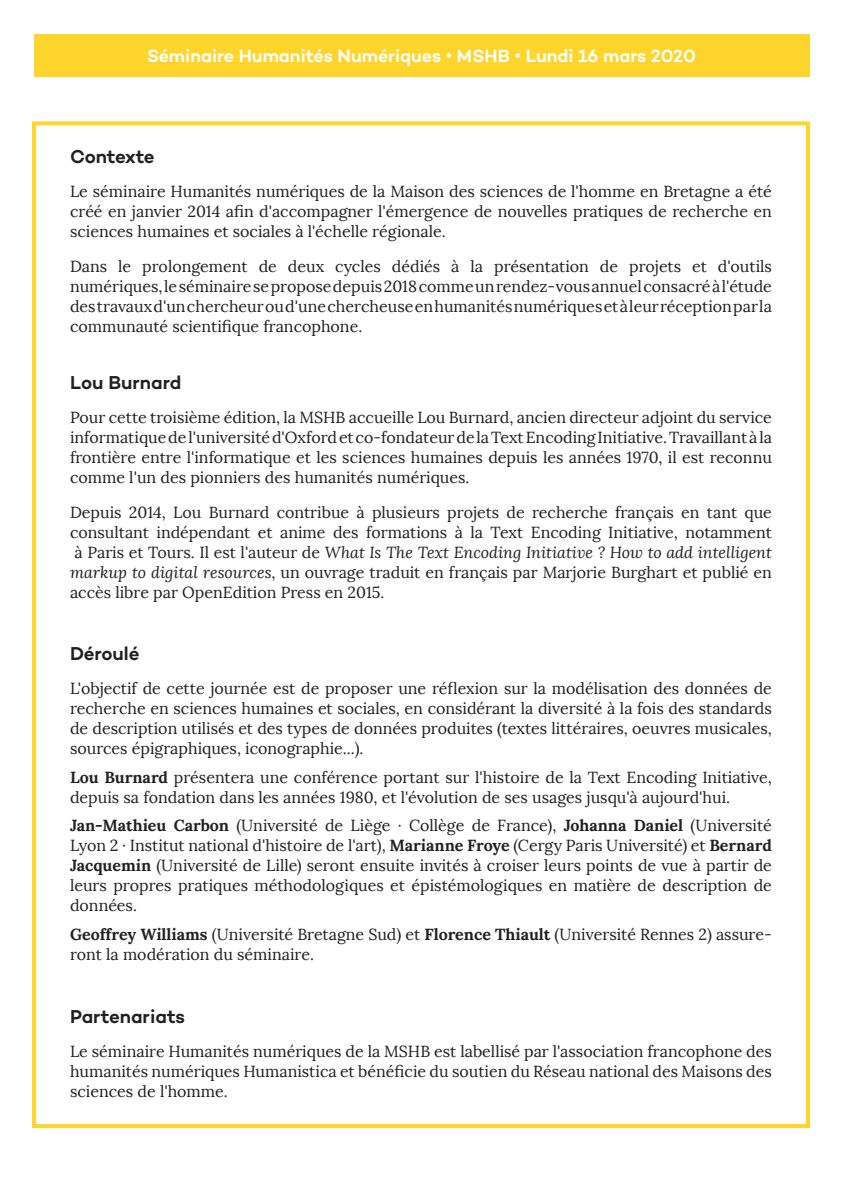
<style>
.page{position:relative;width:842px;height:1191px;background:#fff}
.page>*{position:absolute;margin:0;border:0;box-sizing:border-box;transform-origin:0 0}
.t1{font:600 19px "Campton";letter-spacing:-.005em;color:#231f20}
.t2{font:600 18px "Campton";color:#fff}
.t3{font:16px/20px "Lora";color:#231f20;text-align:justify}
.s1{font-family:"Arial";font-weight:400}
.s2{font-style:italic}
.s3{font-weight:700}
</style>
<div class="page">
<div style="left:32px;top:121px;width:778px;height:1007px;border:4px solid #ffd52d"></div>
<div style="left:34px;top:34px;width:775px;height:43px;background:#ffd52d"></div>
<p class="t2" style="left:147px;top:45px;width:550px">Séminaire Humanités Numériques <span class="s1">•</span> MSHB <span class="s1">•</span> Lundi 16 mars 2020</p>
<p class="t1" style="left:70px;top:145px;width:86px">Contexte</p>
<p class="t3" style="left:70px;top:182px;width:703px">Le séminaire Humanités numériques de la Maison des sciences de l'homme en Bretagne a été créé en janvier 2014 afin d'accompagner l'émergence de nouvelles pratiques de recherche en sciences humaines et sociales à l'échelle régionale.</p>
<p class="t3" style="left:70px;top:256px;width:703px">Dans le prolongement de deux cycles dédiés à la présentation de projets et d'outils numériques, le séminaire se propose depuis 2018 comme un rendez-vous annuel consacré à l'étude des travaux d'un chercheur ou d'une chercheuse en humanités numériques et à leur réception par la communauté scientifique francophone.</p>
<p class="t1" style="left:70px;top:370px;width:113px">Lou Burnard</p>
<p class="t3" style="left:70px;top:408px;width:703px">Pour cette troisième édition, la MSHB accueille Lou Burnard, ancien directeur adjoint du service informatique de l'université d'Oxford et co-fondateur de la Text Encoding Initiative. Travaillant à la frontière entre l'informatique et les sciences humaines depuis les années 1970, il est reconnu comme l'un des pionniers des humanités numériques.</p>
<p class="t3" style="left:70px;top:502px;width:703px">Depuis 2014, Lou Burnard contribue à plusieurs projets de recherche français en tant que consultant indépendant et anime des formations à la Text Encoding Initiative, notamment à Paris et Tours. Il est l'auteur de <span class="s2">What Is The Text Encoding Initiative ? How to add intelligent markup to digital resources</span>, un ouvrage traduit en français par Marjorie Burghart et publié en accès libre par OpenEdition Press en 2015.</p>
<p class="t1" style="left:70px;top:641px;width:71px">Déroulé</p>
<p class="t3" style="left:70px;top:679px;width:703px">L'objectif de cette journée est de proposer une réflexion sur la modélisation des données de recherche en sciences humaines et sociales, en considérant la diversité à la fois des standards de description utilisés et des types de données produites (textes littéraires, oeuvres musicales, sources épigraphiques, iconographie...).</p>
<p class="t3" style="left:70px;top:767px;width:703px"><span class="s3">Lou Burnard</span> présentera une conférence portant sur l'histoire de la Text Encoding Initiative, depuis sa fondation dans les années 1980, et l'évolution de ses usages jusqu'à aujourd'hui.</p>
<p class="t3" style="left:70px;top:816px;width:703px"><span class="s3">Jan-Mathieu Carbon</span> (Université de Liège · Collège de France), <span class="s3">Johanna Daniel</span> (Université Lyon 2 · Institut national d'histoire de l'art), <span class="s3">Marianne Froye</span> (Cergy Paris Université) et <span class="s3">Bernard Jacquemin</span> (Université de Lille) seront ensuite invités à croiser leurs points de vue à partir de leurs propres pratiques méthodologiques et épistémologiques en matière de description de données.</p>
<p class="t3" style="left:70px;top:924px;width:703px"><span class="s3">Geoffrey Williams</span> (Université Bretagne Sud) et <span class="s3">Florence Thiault</span> (Université Rennes 2) assure&shy;ront la modération du séminaire.</p>
<p class="t1" style="left:70px;top:1004px;width:117px">Partenariats</p>
<p class="t3" style="left:70px;top:1041px;width:703px">Le séminaire Humanités numériques de la MSHB est labellisé par l'association francophone des humanités numériques Humanistica et bénéficie du soutien du Réseau national des Maisons des sciences de l'homme.</p>
</div>
